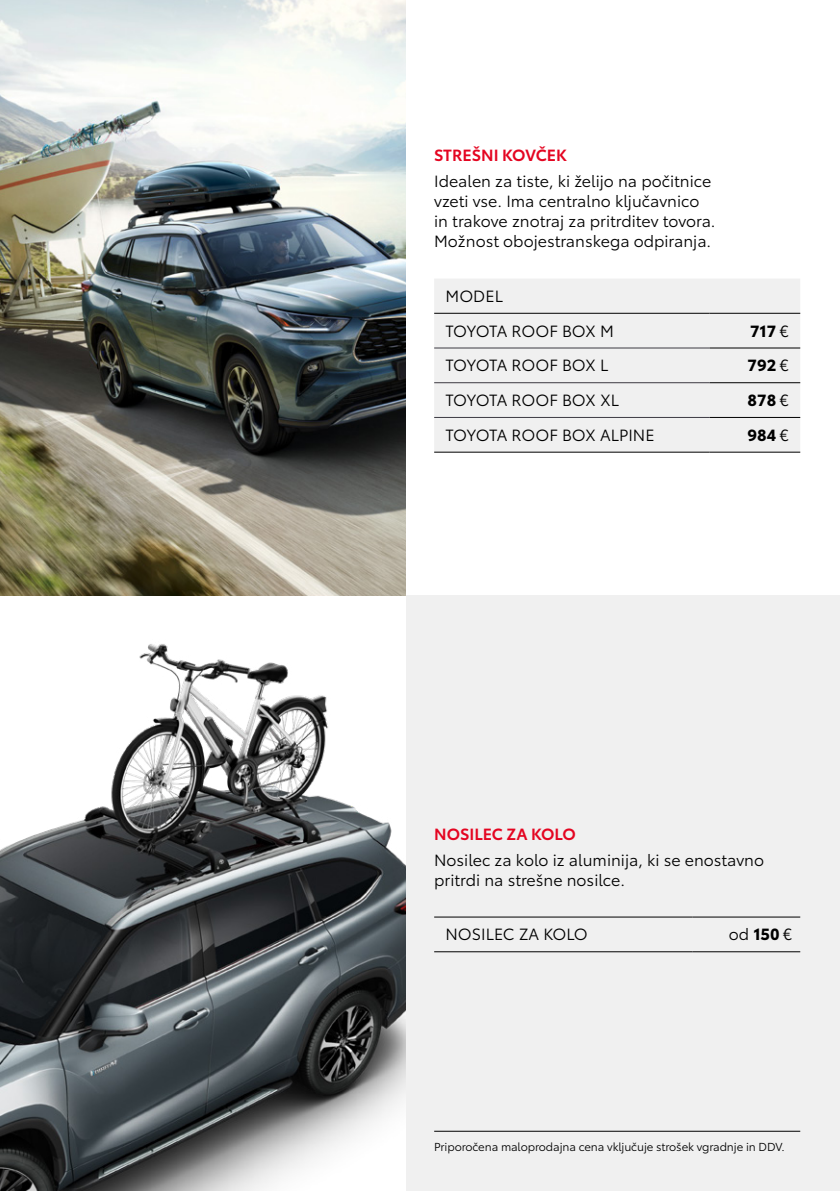
<style>
.page{position:relative;width:840px;height:1191px;background:#fff}
.page>*{position:absolute;margin:0;border:0;box-sizing:border-box;transform-origin:0 0}
.t1{font:16px/20px "Toyota Type";color:#000}
.t2{font:16px "Toyota Type";letter-spacing:-.02em;color:#000}
.t3{font:600 16px "Toyota Type";color:#e40521}
.t4{font:700 16px "Toyota Type";color:#000}
.t5{font:11.4px "Toyota Type";letter-spacing:-.01em;color:#000}
.s1{font-weight:400}
.s2{font-weight:700}
</style>
<div class="page">
<div style="left:0;top:595px;width:839px;height:596px;background:#f0f0f0"></div>
<img style="left:0;top:0;width:405px;height:1191px">
<div style="left:434px;top:279px;width:365px;height:173px;background:#f0f0f0"></div>
<hr style="left:434px;top:348px;width:275px;height:1px;background:#3c3a42">
<hr style="left:434px;top:382px;width:275px;height:1px;background:#3c3a42">
<hr style="left:434px;top:417px;width:275px;height:1px;background:#3c3a42">
<hr style="left:709px;top:348px;width:90px;height:1px;background:#000">
<hr style="left:709px;top:382px;width:90px;height:1px;background:#000">
<hr style="left:709px;top:417px;width:90px;height:1px;background:#000">
<hr style="left:434px;top:452px;width:275px;height:1px;background:#000">
<hr style="left:709px;top:452px;width:90px;height:1px;background:#000">
<hr style="left:709px;top:313px;width:90px;height:1px;background:#000">
<hr style="left:434px;top:313px;width:275px;height:1px;background:#000">
<hr style="left:434px;top:916px;width:258px;height:1px;background:#000">
<hr style="left:692px;top:916px;width:107px;height:1px;background:#000">
<hr style="left:434px;top:951px;width:258px;height:1px;background:#000">
<hr style="left:692px;top:951px;width:107px;height:1px;background:#000">
<hr style="left:434px;top:1130px;width:365px;height:1px;background:#000">
<p class="t3" style="left:434px;top:143px;width:134px">STREŠNI KOVČEK</p>
<p class="t1" style="left:434px;top:170px;width:283px">Idealen za tiste, ki želijo na počitnice vzeti vse. Ima centralno ključavnico in trakove znotraj za pritrditev tovora.<br>Možnost obojestranskega odpiranja.</p>
<p class="t1" style="left:445px;top:278px;width:170px;line-height:34.8px">MODEL<br>TOYOTA ROOF BOX M</p>
<p class="t4" style="left:749px;top:318px;width:40px">717 <span class="s1">€</span></p>
<p class="t2" style="left:445px;top:354px;width:164px">TOYOTA ROOF BOX L</p>
<p class="t4" style="left:747px;top:353px;width:43px">792 <span class="s1">€</span></p>
<p class="t2" style="left:445px;top:388px;width:175px">TOYOTA ROOF BOX XL</p>
<p class="t4" style="left:747px;top:388px;width:43px">878 <span class="s1">€</span></p>
<p class="t1" style="left:445px;top:424px;width:210px">TOYOTA ROOF BOX ALPINE</p>
<p class="t4" style="left:747px;top:422px;width:43px">984 <span class="s1">€</span></p>
<p class="t3" style="left:434px;top:822px;width:143px">NOSILEC ZA KOLO</p>
<p class="t1" style="left:434px;top:848px;width:331px">Nosilec za kolo iz aluminija, ki se enostavno pritrdi na strešne nosilce.</p>
<p class="t1" style="left:445px;top:923px;width:143px">NOSILEC ZA KOLO</p>
<p class="t1" style="left:728px;top:923px;width:65px">od <span class="s2">150</span> €</p>
<p class="t5" style="left:434px;top:1138px;width:352px">Priporočena maloprodajna cena vključuje strošek vgradnje in DDV.</p>
</div>
